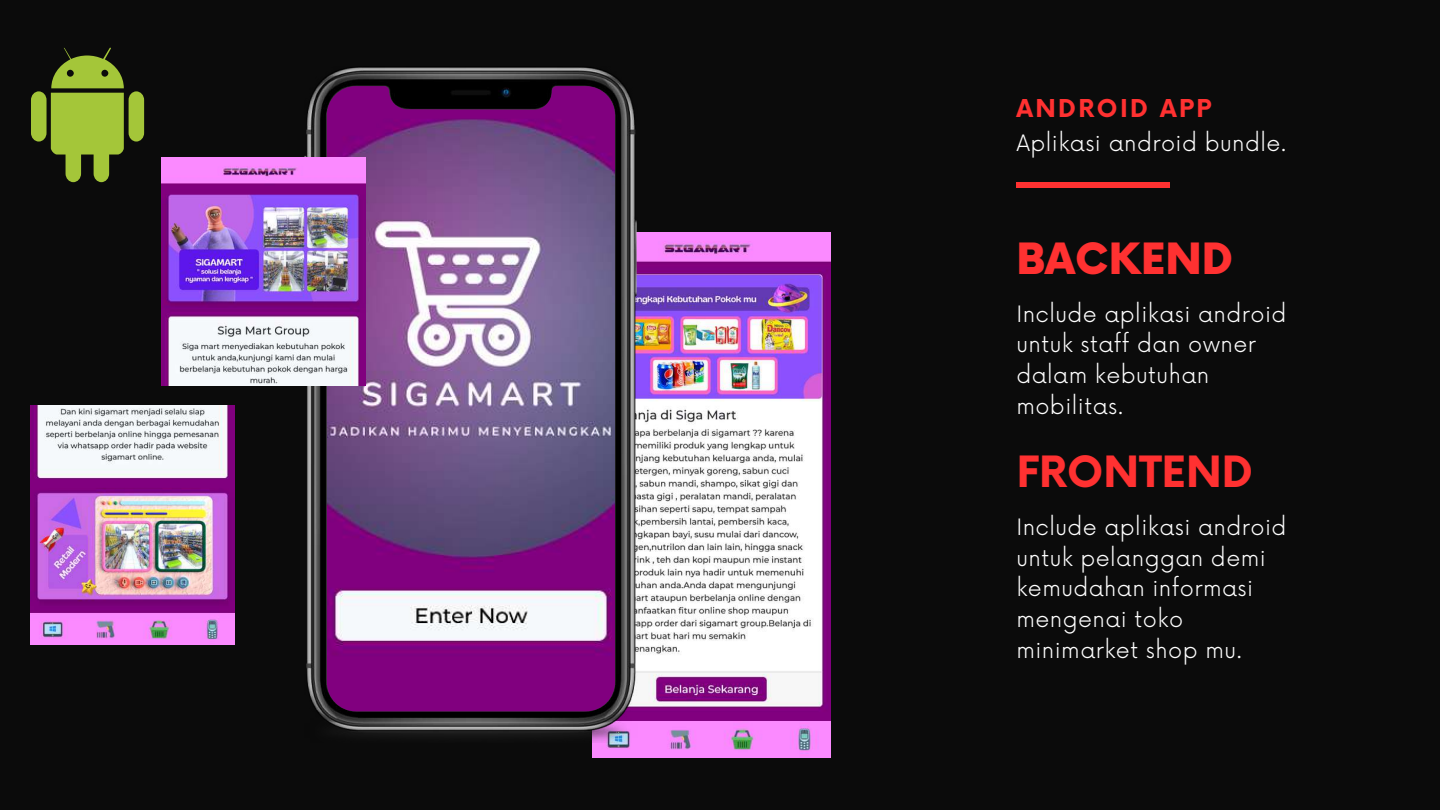
<style>
.page{position:relative;width:1440px;height:810px;background:#0b0b0b}
.page>*{position:absolute;margin:0;border:0;box-sizing:border-box;transform-origin:0 0}
.t1{font:700 42px "Now";color:#ff3131}
.t2{font:900 42px "Now";color:#ff3131}
.t3{font:700 24px "Now";letter-spacing:.1em;color:#ff3131}
.t4{font:300 22px/30.8px "Now";letter-spacing:.02em;color:#fff}
</style>
<div class="page">
<img style="left:592px;top:232px;width:238px;height:526px">
<img style="left:30px;top:405px;width:204px;height:240px">
<svg style="left:31px;top:47px;width:113px;height:135px"></svg>
<img style="left:304px;top:67px;width:333px;height:676px">
<img style="left:327px;top:86px;width:288px;height:625px">
<img style="left:162px;top:158px;width:204px;height:227px">
<div style="left:1016px;top:182px;width:154px;height:6px;background:#ff3131"></div>
<p class="t3" style="left:1016px;top:95px;width:196px">ANDROID APP</p>
<p class="t4" style="left:1016px;top:129px;width:272px">Aplikasi android bundle.</p>
<h1 class="t2" style="left:1016px;top:236px;width:218px">BACKEND</h1>
<p class="t4" style="left:1016px;top:300px;width:272px">Include aplikasi android untuk staff dan owner dalam kebutuhan mobilitas.</p>
<h1 class="t1" style="left:1016px;top:449px;width:238px">FRONTEND</h1>
<p class="t4" style="left:1016px;top:513px;width:272px">Include aplikasi android untuk pelanggan demi kemudahan informasi mengenai toko minimarket shop mu.</p>
</div>
